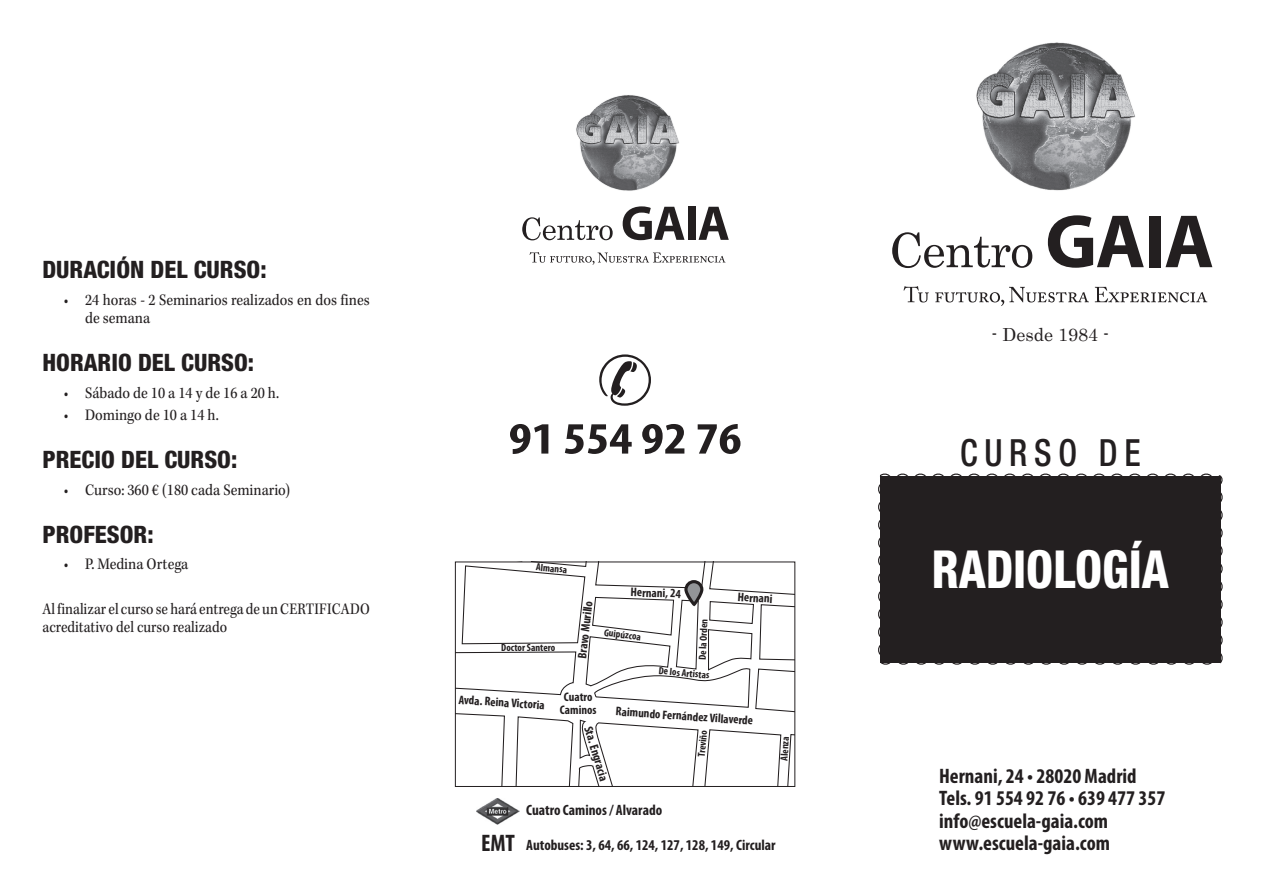
<style>
.page{position:relative;width:1263px;height:893px;background:#fff}
.page>*{position:absolute;margin:0;border:0;box-sizing:border-box;transform-origin:0 0}
.t1{font:800 condensed 52.5px "Helvetica Neue LT Std";color:#fff;scale:.9 1}
.t2{font:700 condensed 45px "Myriad Pro";color:#231f20;scale:1.2 1}
.t3{font:500 condensed 37.5px "Helvetica Neue LT Std";letter-spacing:.2em;color:#231f20;scale:.9 1}
.t4{font:800 condensed 24px "Helvetica Neue LT Std";color:#231f20}
.t5{font:700 condensed 21px/22.5px "Myriad Pro";color:#231f20}
.t6{font:18px "Century";color:#231f20}
.t7{font:16.5px/18px "Kepler Std";color:#231f20;scale:.9 1}
.t8{font:16.5px/18px "Kepler Std";color:#231f20;scale:.87 1}
.t9{font:700 condensed 15px "Myriad Pro";color:#231f20}
.t10{font:700 condensed 12.45px/12.9px "Myriad Pro";color:#231f20;text-align:center}
.t11{font:700 condensed 10.35px "Myriad Pro";letter-spacing:-.005em;color:#231f20}
.s1{font-size:24px}
</style>
<div class="page">
<svg style="left:892px;top:232px;width:140px;height:36px"></svg>
<svg style="left:1048px;top:215px;width:96px;height:53px"></svg>
<div style="left:1149px;top:216px;width:12px;height:51px;background:#231f20"></div>
<svg style="left:1165px;top:216px;width:47px;height:51px"></svg>
<svg style="left:903px;top:286px;width:26px;height:16px"></svg>
<svg style="left:935px;top:287px;width:154px;height:19px"></svg>
<svg style="left:1095px;top:287px;width:112px;height:15px"></svg>
<img style="left:976px;top:42px;width:159px;height:149px">
<svg style="left:522px;top:217px;width:91px;height:23px"></svg>
<svg style="left:623px;top:206px;width:61px;height:34px"></svg>
<div style="left:688px;top:207px;width:7px;height:33px;background:#231f20"></div>
<svg style="left:698px;top:207px;width:31px;height:33px"></svg>
<svg style="left:529px;top:252px;width:196px;height:13px"></svg>
<img style="left:576px;top:95px;width:103px;height:96px">
<svg style="left:457px;top:564px;width:336px;height:221px"></svg>
<svg style="left:686px;top:582px;width:16px;height:22px"></svg>
<div style="left:684px;top:580px;width:19px;height:26px;border:3px solid #231f20;border-radius:8px"></div>
<div style="left:455px;top:562px;width:340px;height:225px;border:1px solid #231f20"></div>
<img style="left:476px;top:798px;width:44px;height:26px">
<div style="left:878px;top:473px;width:345px;height:192px;background:#231f20"></div>
<h3 class="t4" style="left:43px;top:255px;width:226px">DURACIÓN DEL CURSO:</h3>
<p class="t7" style="left:85px;top:291px;width:318px;text-indent:-21px">• 24 horas - 2 Seminarios realizados en dos fines de semana</p>
<h3 class="t4" style="left:43px;top:348px;width:213px">HORARIO DEL CURSO:</h3>
<p class="t7" style="left:64px;top:384px;width:241px">• Sábado de 10 a 14 y de 16 a 20 h.</p>
<p class="t7" style="left:64px;top:406px;width:174px">• Domingo de 10 a 14 h.</p>
<h3 class="t4" style="left:43px;top:445px;width:196px">PRECIO DEL CURSO:</h3>
<p class="t7" style="left:64px;top:481px;width:253px">• Curso: 360 € (180 cada Seminario)</p>
<h3 class="t4" style="left:43px;top:519px;width:113px">PROFESOR:</h3>
<p class="t7" style="left:64px;top:556px;width:140px">• P. Medina Ortega</p>
<p class="t8" style="left:43px;top:600px;width:378px">Al finalizar el curso se hará entrega de un CERTIFICADO acreditativo del curso realizado</p>
<h2 class="t2" style="left:509px;top:414px;width:195px">91 554 92 76</h2>
<p class="t11" style="left:537px;top:561px;width:33px;rotate:5deg">Almansa</p>
<p class="t11" style="left:501px;top:641px;width:56px">Doctor Santero</p>
<p class="t10" style="left:575px;top:658px;width:59px;rotate:-83deg">Bravo Murillo</p>
<p class="t10" style="left:631px;top:585px;width:52px;rotate:2deg">Hernani, 24</p>
<p class="t11" style="left:605px;top:626px;width:39px;rotate:7deg">Guipúzcoa</p>
<p class="t11" style="left:696px;top:660px;width:43px;rotate:-87deg">De la Orden</p>
<p class="t11" style="left:659px;top:664px;width:52px;rotate:5deg">De los Artistas</p>
<p class="t10" style="left:738px;top:590px;width:36px;rotate:4deg">Hernani</p>
<p class="t10" style="left:459px;top:693px;width:88px;rotate:4deg">Avda. Reina Victoria</p>
<p class="t10" style="left:560px;top:691px;width:38px">Cuatro<br>Caminos</p>
<p class="t10" style="left:594px;top:724px;width:58px;rotate:73deg">Sta. Engracia</p>
<p class="t10" style="left:616px;top:704px;width:139px;rotate:4deg">Raimundo Fernández Villaverde</p>
<p class="t11" style="left:695px;top:756px;width:28px;rotate:-85deg">Treviño</p>
<p class="t11" style="left:778px;top:760px;width:26px;rotate:-87deg">Alenza</p>
<p class="t9" style="left:526px;top:802px;width:138px">Cuatro Caminos / Alvarado</p>
<p class="t9" style="left:481px;top:837px;width:296px"><span class="s1">EMT</span> Autobuses: 3, 64, 66, 124, 127, 128, 149, Circular</p>
<p class="t6" style="left:991px;top:320px;width:119px">- Desde 1984 -</p>
<h3 class="t3" style="left:960px;top:430px;width:202px">CURSO DE</h3>
<h1 class="t1" style="left:932px;top:537px;width:265px">RADIOLOGÍA</h1>
<p class="t5" style="left:939px;top:765px;width:228px">Hernani, 24 • 28020 Madrid<br>Tels. 91 554 92 76 • 639 477 357 info@escuela-gaia.com www.escuela-gaia.com</p>
</div>
